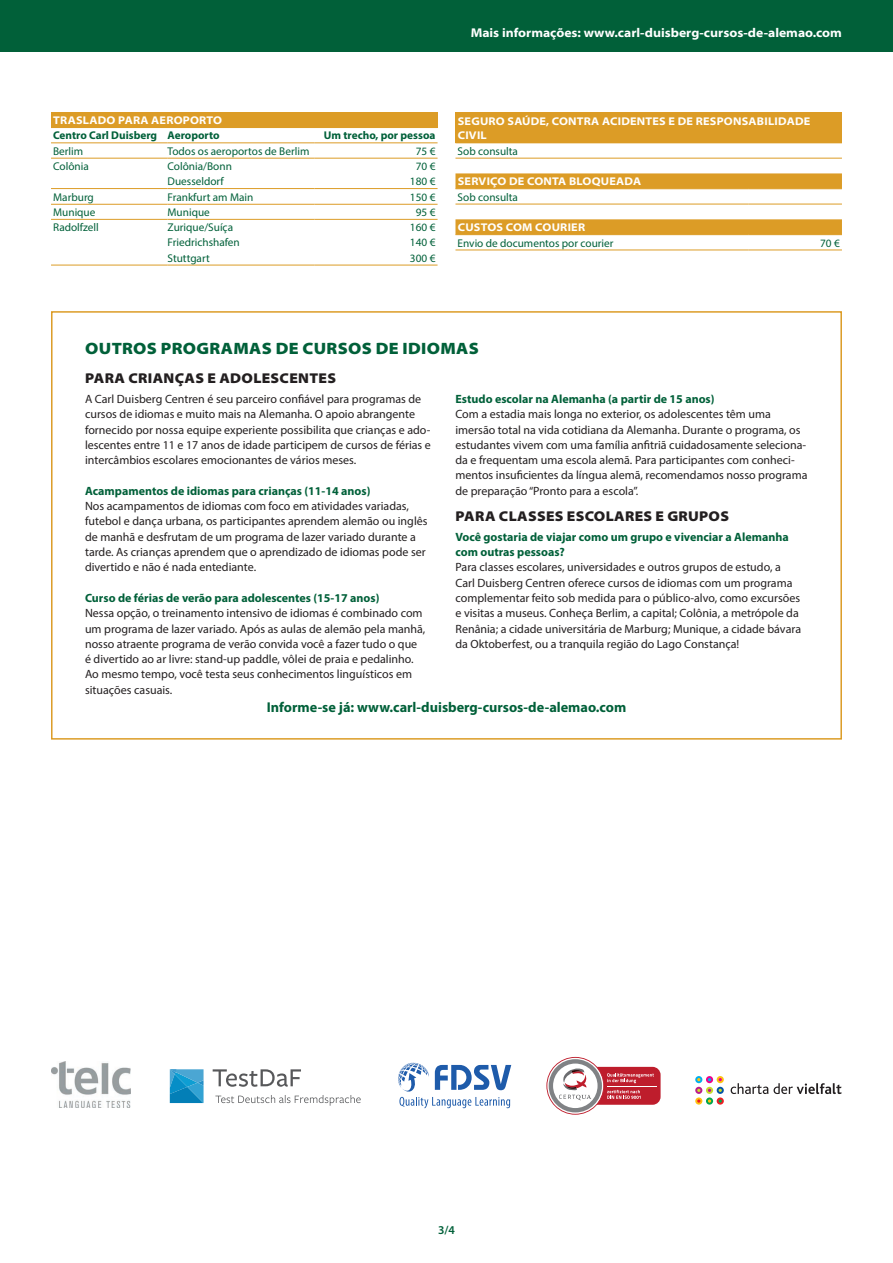
<style>
.page{position:relative;width:893px;height:1263px;background:#fff}
.page>*{position:absolute;margin:0;border:0;box-sizing:border-box;transform-origin:0 0}
.t1{font:900 semi-expanded 16.5px "Myriad Pro";letter-spacing:.02em;color:#016039}
.t2{font:900 semi-expanded 14.25px "Myriad Pro";letter-spacing:.02em;color:#231f20}
.t3{font:700 14.25px "Myriad Pro";color:#016039}
.t4{font:700 semi-expanded 12.75px "Myriad Pro";color:#fff}
.t5{font:12px/15.3px "Myriad Pro";color:#231f20}
.t6{font:700 12px/15.3px "Myriad Pro";color:#016039}
.t7{font:600 12px "Myriad Pro";color:#016039}
.t8{font:11.25px "Myriad Pro";color:#016039}
.t9{font:700 semi-expanded 11.25px/13.5px "Myriad Pro";letter-spacing:.02em;color:#fff}
.t10{font:700 11.25px "Myriad Pro";color:#016039}
</style>
<div class="page">
<div style="left:51px;top:311px;width:791px;height:429px;border:2px solid #dc9c26"></div>
<img style="left:51px;top:1061px;width:79px;height:46px">
<div style="left:51px;top:112px;width:387px;height:16px;background:#dc9c26"></div>
<hr style="left:51px;top:143px;width:117px;height:1px;background:#dc9c26">
<hr style="left:168px;top:143px;width:147px;height:1px;background:#dc9c26">
<hr style="left:315px;top:143px;width:123px;height:1px;background:#dc9c26">
<hr style="left:51px;top:158px;width:117px;height:1px;background:#dc9c26">
<hr style="left:168px;top:158px;width:147px;height:1px;background:#dc9c26">
<hr style="left:315px;top:158px;width:123px;height:1px;background:#dc9c26">
<hr style="left:51px;top:188px;width:117px;height:1px;background:#dc9c26">
<hr style="left:168px;top:188px;width:147px;height:1px;background:#dc9c26">
<hr style="left:315px;top:188px;width:123px;height:1px;background:#dc9c26">
<hr style="left:51px;top:204px;width:117px;height:1px;background:#dc9c26">
<hr style="left:168px;top:204px;width:147px;height:1px;background:#dc9c26">
<hr style="left:315px;top:204px;width:123px;height:1px;background:#dc9c26">
<hr style="left:51px;top:219px;width:117px;height:1px;background:#dc9c26">
<hr style="left:168px;top:219px;width:147px;height:1px;background:#dc9c26">
<hr style="left:315px;top:219px;width:123px;height:1px;background:#dc9c26">
<hr style="left:51px;top:265px;width:117px;height:1px;background:#dc9c26">
<hr style="left:168px;top:265px;width:147px;height:1px;background:#dc9c26">
<hr style="left:315px;top:265px;width:123px;height:1px;background:#dc9c26">
<div style="left:455px;top:112px;width:387px;height:31px;background:#dc9c26"></div>
<hr style="left:455px;top:143px;width:387px;height:1px;background:#dc9c26">
<hr style="left:455px;top:158px;width:387px;height:1px;background:#dc9c26">
<div style="left:455px;top:173px;width:387px;height:15px;background:#dc9c26"></div>
<hr style="left:455px;top:188px;width:293px;height:1px;background:#dc9c26">
<hr style="left:748px;top:188px;width:94px;height:1px;background:#dc9c26">
<hr style="left:455px;top:204px;width:293px;height:1px;background:#dc9c26">
<hr style="left:748px;top:204px;width:94px;height:1px;background:#dc9c26">
<div style="left:455px;top:219px;width:387px;height:15px;background:#dc9c26"></div>
<hr style="left:455px;top:234px;width:293px;height:1px;background:#dc9c26">
<hr style="left:748px;top:234px;width:94px;height:1px;background:#dc9c26">
<hr style="left:455px;top:250px;width:293px;height:1px;background:#dc9c26">
<hr style="left:748px;top:250px;width:94px;height:1px;background:#dc9c26">
<div style="left:0;top:0;width:893px;height:51px;background:#016039"></div>
<svg style="left:695px;top:1076px;width:7px;height:7px"></svg>
<svg style="left:695px;top:1087px;width:7px;height:7px"></svg>
<svg style="left:695px;top:1097px;width:7px;height:7px"></svg>
<svg style="left:706px;top:1097px;width:7px;height:7px"></svg>
<svg style="left:717px;top:1097px;width:7px;height:7px"></svg>
<svg style="left:706px;top:1087px;width:7px;height:7px"></svg>
<svg style="left:717px;top:1087px;width:7px;height:7px"></svg>
<svg style="left:706px;top:1076px;width:7px;height:7px"></svg>
<svg style="left:717px;top:1076px;width:7px;height:7px"></svg>
<svg style="left:697px;top:1099px;width:3px;height:4px"></svg>
<svg style="left:708px;top:1099px;width:3px;height:4px"></svg>
<svg style="left:719px;top:1099px;width:3px;height:4px"></svg>
<svg style="left:731px;top:1083px;width:111px;height:11px"></svg>
<div style="left:557px;top:1067px;width:104px;height:38px;background:#be1d2c;border-radius:8px"></div>
<hr style="left:607px;top:1086px;width:49px;height:1px;background:#fff">
<svg style="left:546px;top:1057px;width:108px;height:58px"></svg>
<svg style="left:398px;top:1063px;width:113px;height:45px"></svg>
<svg style="left:170px;top:1069px;width:34px;height:34px"></svg>
<svg style="left:215px;top:1095px;width:146px;height:11px"></svg>
<svg style="left:213px;top:1069px;width:88px;height:18px"></svg>
<p class="t4" style="left:471px;top:25px;width:373px">Mais informações: www.carl-duisberg-cursos-de-alemao.com</p>
<p class="t9" style="left:53px;top:113px;width:170px">TRASLADO PARA AEROPORTO</p>
<p class="t10" style="left:53px;top:128px;width:106px">Centro Carl Duisberg</p>
<p class="t10" style="left:168px;top:128px;width:54px">Aeroporto</p>
<p class="t10" style="left:324px;top:128px;width:113px">Um trecho, por pessoa</p>
<p class="t8" style="left:53px;top:144px;width:32px">Berlim</p>
<p class="t8" style="left:168px;top:144px;width:143px">Todos os aeroportos de Berlim</p>
<p class="t8" style="left:416px;top:144px;width:21px">75 €</p>
<p class="t8" style="left:53px;top:159px;width:37px">Colônia</p>
<p class="t8" style="left:168px;top:159px;width:66px">Colônia/Bonn</p>
<p class="t8" style="left:416px;top:159px;width:21px">70 €</p>
<p class="t8" style="left:168px;top:175px;width:58px">Duesseldorf</p>
<p class="t8" style="left:410px;top:175px;width:27px">180 €</p>
<p class="t8" style="left:53px;top:190px;width:42px">Marburg</p>
<p class="t8" style="left:168px;top:190px;width:87px">Frankfurt am Main</p>
<p class="t8" style="left:410px;top:190px;width:27px">150 €</p>
<p class="t8" style="left:53px;top:205px;width:44px">Munique</p>
<p class="t8" style="left:168px;top:205px;width:44px">Munique</p>
<p class="t8" style="left:416px;top:205px;width:21px">95 €</p>
<p class="t8" style="left:53px;top:220px;width:47px">Radolfzell</p>
<p class="t8" style="left:168px;top:220px;width:67px">Zurique/Suíça</p>
<p class="t8" style="left:410px;top:220px;width:27px">160 €</p>
<p class="t8" style="left:168px;top:236px;width:74px">Friedrichshafen</p>
<p class="t8" style="left:410px;top:236px;width:27px">140 €</p>
<p class="t8" style="left:168px;top:251px;width:44px">Stuttgart</p>
<p class="t8" style="left:410px;top:251px;width:27px">300 €</p>
<p class="t9" style="left:458px;top:114px;width:354px">SEGURO SAÚDE, CONTRA ACIDENTES E DE RESPONSABILIDADE<br>CIVIL</p>
<p class="t8" style="left:458px;top:144px;width:62px">Sob consulta</p>
<p class="t9" style="left:458px;top:174px;width:185px">SERVIÇO DE CONTA BLOQUEADA</p>
<p class="t8" style="left:458px;top:190px;width:62px">Sob consulta</p>
<p class="t9" style="left:458px;top:220px;width:129px">CUSTOS COM COURIER</p>
<p class="t8" style="left:458px;top:236px;width:157px">Envio de documentos por courier</p>
<p class="t8" style="left:820px;top:236px;width:21px">70 €</p>
<p class="t1" style="left:85px;top:337px;width:395px">OUTROS PROGRAMAS DE CURSOS DE IDIOMAS</p>
<p class="t2" style="left:85px;top:369px;width:252px">PARA CRIANÇAS E ADOLESCENTES</p>
<p class="t5" style="left:85px;top:391px;width:347px">A Carl Duisberg Centren é seu parceiro confiável para programas de cursos de idiomas e muito mais na Alemanha. O apoio abrangente fornecido por nossa equipe experiente possibilita que crianças e ado&shy;lescentes entre 11 e 17 anos de idade participem de cursos de férias e intercâmbios escolares emocionantes de vários meses.</p>
<p class="t6" style="left:85px;top:483px;width:287px">Acampamentos de idiomas para crianças (11-14 anos)</p>
<p class="t5" style="left:85px;top:498px;width:344px">Nos acampamentos de idiomas com foco em atividades variadas, futebol e dança urbana, os participantes aprendem alemão ou inglês de manhã e desfrutam de um programa de lazer variado durante a tarde. As crianças aprendem que o aprendizado de idiomas pode ser divertido e não é nada entediante.</p>
<p class="t6" style="left:85px;top:590px;width:296px">Curso de férias de verão para adolescentes (15-17 anos)</p>
<p class="t5" style="left:85px;top:605px;width:342px">Nessa opção, o treinamento intensivo de idiomas é combinado com um programa de lazer variado. Após as aulas de alemão pela manhã, nosso atraente programa de verão convida você a fazer tudo o que é divertido ao ar livre: stand-up paddle, vôlei de praia e pedalinho.<br>Ao mesmo tempo, você testa seus conhecimentos linguísticos em situações casuais.</p>
<p class="t6" style="left:455px;top:391px;width:261px">Estudo escolar na Alemanha (a partir de 15 anos)</p>
<p class="t5" style="left:455px;top:406px;width:354px">Com a estadia mais longa no exterior, os adolescentes têm uma imersão total na vida cotidiana da Alemanha. Durante o programa, os estudantes vivem com uma família anfitriã cuidadosamente seleciona&shy;da e frequentam uma escola alemã. Para participantes com conheci&shy;mentos insuficientes da língua alemã, recomendamos nosso programa de preparação “Pronto para a escola”.</p>
<p class="t2" style="left:456px;top:506px;width:275px">PARA CLASSES ESCOLARES E GRUPOS</p>
<p class="t6" style="left:455px;top:529px;width:335px">Você gostaria de viajar como um grupo e vivenciar a Alemanha com outras pessoas?</p>
<p class="t5" style="left:455px;top:559px;width:347px">Para classes escolares, universidades e outros grupos de estudo, a Carl Duisberg Centren oferece cursos de idiomas com um programa complementar feito sob medida para o público-alvo, como excursões e visitas a museus. Conheça Berlim, a capital; Colônia, a metrópole da Renânia; a cidade universitária de Marburg; Munique, a cidade bávara da Oktoberfest, ou a tranquila região do Lago Constança!</p>
<p class="t3" style="left:267px;top:698px;width:361px">Informe-se já: www.carl-duisberg-cursos-de-alemao.com</p>
<p class="t7" style="left:438px;top:1222px;width:18px">3/4</p>
</div>
